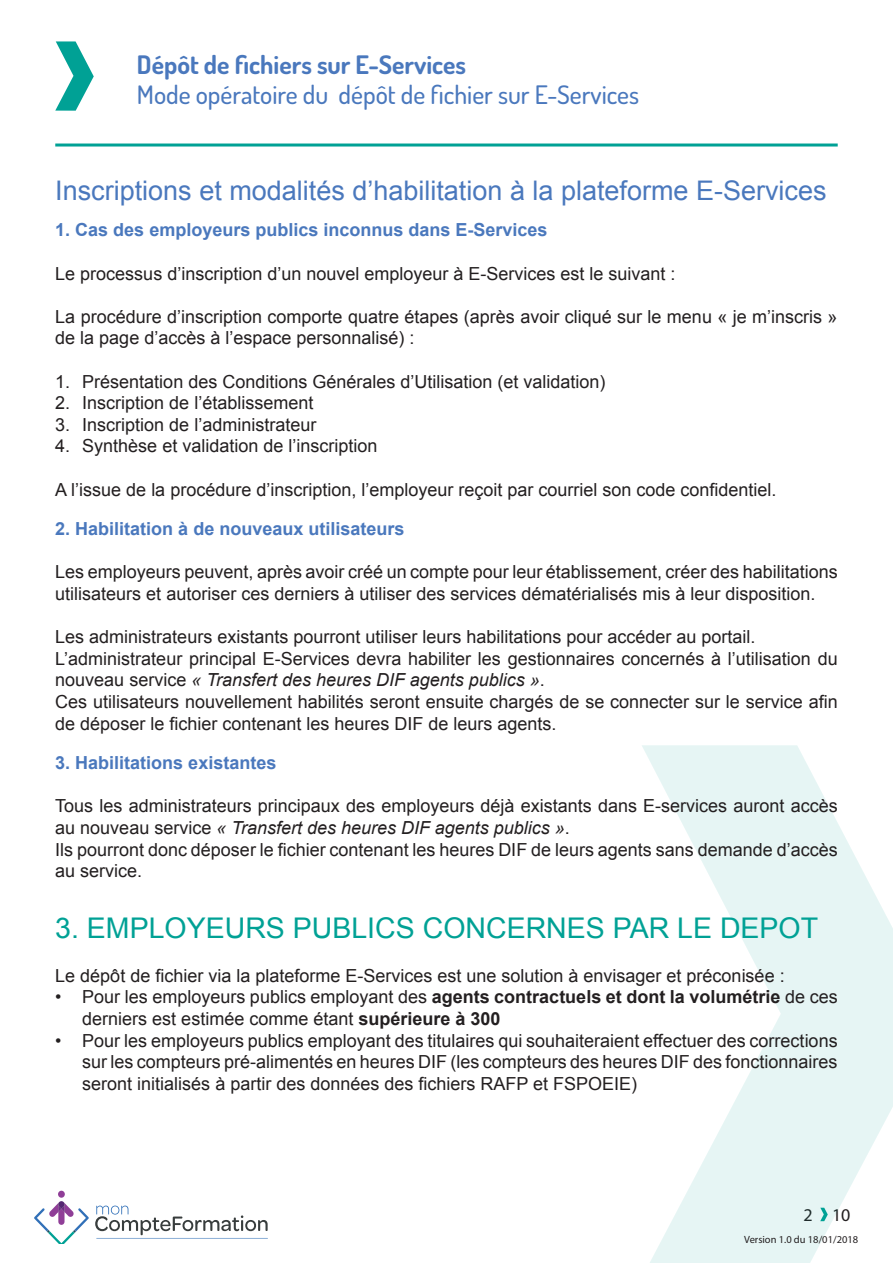
<style>
.page{position:relative;width:893px;height:1263px;background:#fff}
.page>*{position:absolute;margin:0;border:0;box-sizing:border-box;transform-origin:0 0}
.t1{font:28.5px "Arial";color:#00a195}
.t2{font:27px "Arial";color:#4a78bd}
.t3{font:500 25.5px "Dosis";color:#4a78bd}
.t4{font:700 25.5px "Dosis";color:#4a78bd}
.t5{font:18px/21.6px "Arial";color:#231f20}
.t6{font:700 18px "Arial";color:#4a78bd}
.t7{font:18px "Myriad Pro";color:#231f20}
.t8{font:10.5px "Myriad Pro";color:#231f20}
.s1{font-style:italic}
.s2{font-weight:700}
</style>
<div class="page">
<svg style="left:642px;top:745px;width:251px;height:518px;fill:#e6f5f4"></svg>
<div style="left:58px;top:1191px;width:7px;height:7px;background:#8f3e97;border-radius:50%"></div>
<svg style="left:34px;top:1201px;width:55px;height:43px"></svg>
<svg style="left:95px;top:1205px;width:173px;height:34px"></svg>
<hr style="left:55px;top:144px;width:783px;height:3px;background:#00a195">
<svg style="left:55px;top:41px;width:39px;height:70px"></svg>
<h3 class="t4" style="left:137px;top:48px;width:331px">Dépôt de fichiers sur E-Services</h3>
<h3 class="t3" style="left:137px;top:78px;width:504px">Mode opératoire du dépôt de fichier sur E-Services</h3>
<h2 class="t2" style="left:55px;top:173px;width:773px">Inscriptions et modalités d’habilitation à la plateforme E-Services</h2>
<p class="t6" style="left:55px;top:218px;width:494px">1. Cas des employeurs publics inconnus dans E-Services</p>
<p class="t5" style="left:55px;top:263px;width:622px">Le processus d’inscription d’un nouvel employeur à E-Services est le suivant :</p>
<p class="t5" style="left:55px;top:306px;width:784px">La procédure d’inscription comporte quatre étapes (après avoir cliqué sur le menu « je m’inscris » de la page d’accès à l’espace personnalisé) :</p>
<p class="t5" style="left:55px;top:371px;width:552px">1. Présentation des Conditions Générales d’Utilisation (et validation)</p>
<p class="t5" style="left:55px;top:392px;width:260px">2. Inscription de l’établissement</p>
<p class="t5" style="left:55px;top:414px;width:263px">3. Inscription de l’administrateur</p>
<p class="t5" style="left:55px;top:435px;width:324px">4. Synthèse et validation de l’inscription</p>
<p class="t5" style="left:55px;top:479px;width:723px">A l’issue de la procédure d’inscription, l’employeur reçoit par courriel son code confidentiel.</p>
<p class="t6" style="left:55px;top:517px;width:351px">2. Habilitation à de nouveaux utilisateurs</p>
<p class="t5" style="left:55px;top:561px;width:784px">Les employeurs peuvent, après avoir créé un compte pour leur établissement, créer des habilitations utilisateurs et autoriser ces derniers à utiliser des services dématérialisés mis à leur disposition.</p>
<p class="t5" style="left:55px;top:626px;width:784px">Les administrateurs existants pourront utiliser leurs habilitations pour accéder au portail.<br>L’administrateur principal E-Services devra habiliter les gestionnaires concernés à l’utilisation du nouveau service <span class="s1">« Transfert des heures DIF agents publics »</span>.<br>Ces utilisateurs nouvellement habilités seront ensuite chargés de se connecter sur le service afin de déposer le fichier contenant les heures DIF de leurs agents.</p>
<p class="t6" style="left:55px;top:751px;width:223px">3. Habilitations existantes</p>
<p class="t5" style="left:55px;top:795px;width:784px">Tous les administrateurs principaux des employeurs déjà existants dans E-services auront accès au nouveau service <span class="s1">« Transfert des heures DIF agents publics »</span>.<br>Ils pourront donc déposer le fichier contenant les heures DIF de leurs agents sans demande d’accès au service.</p>
<h1 class="t1" style="left:55px;top:910px;width:764px">3. EMPLOYEURS PUBLICS CONCERNES PAR LE DEPOT</h1>
<p class="t5" style="left:55px;top:965px;width:731px">Le dépôt de fichier via la plateforme E-Services est une solution à envisager et préconisée :</p>
<p class="t5" style="left:82px;top:986px;width:757px;text-indent:-27px">• Pour les employeurs publics employant des <span class="s2">agents contractuels et dont la volumétrie</span> de ces derniers est estimée comme étant <span class="s2">supérieure à 300</span></p>
<p class="t5" style="left:82px;top:1029px;width:757px;text-align:justify;text-indent:-27px">• Pour les employeurs publics employant des titulaires qui souhaiteraient effectuer des corrections sur les compteurs pré-alimentés en heures DIF (les compteurs des heures DIF des fonctionnaires seront initialisés à partir des données des fichiers RAFP et FSPOEIE)</p>
<p class="t7" style="left:803px;top:1204px;width:49px">2 10</p>
<p class="t8" style="left:744px;top:1233px;width:116px">Version 1.0 du 18/01/2018</p>
</div>
